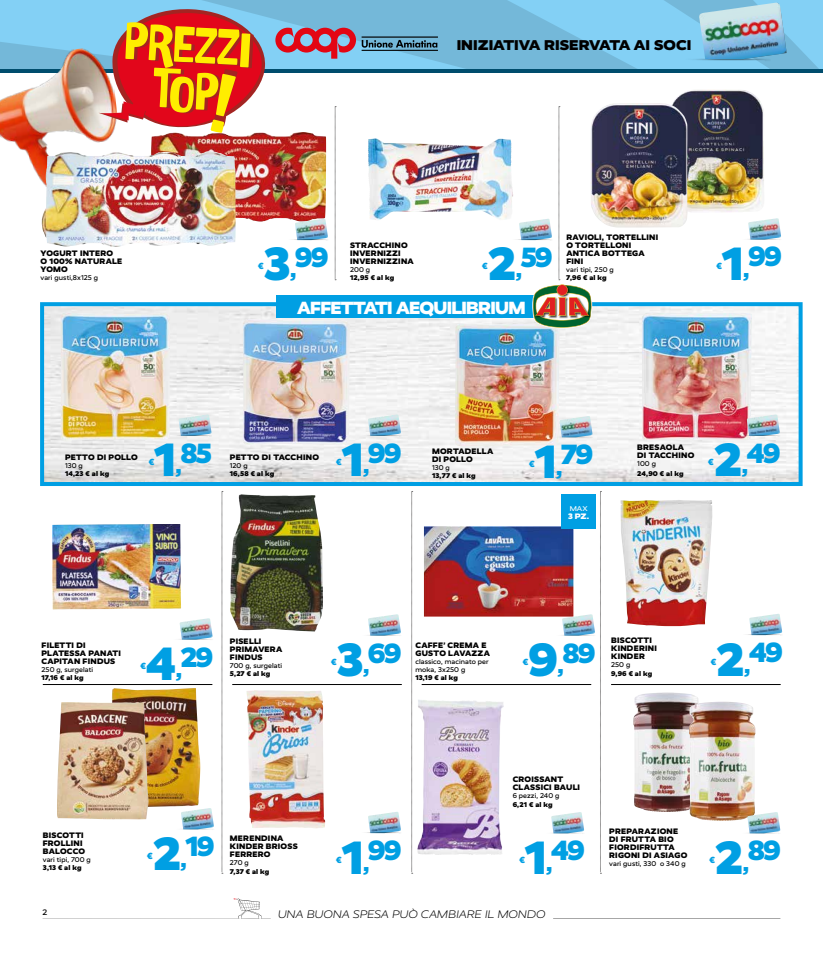
<style>
.page{position:relative;width:823px;height:964px;background:#fff}
.page>*{position:absolute;margin:0;border:0;box-sizing:border-box;transform-origin:0 0}
.t1{font:700 58.5px/46.8px "P22 Nudgewink Pro";color:#ffed00;text-align:center}
.t2{font:900 28px "Realist Wide";letter-spacing:-.07em;color:#009fe3;scale:.95 1}
.t3{font:900 17.8px "Realist Wide";letter-spacing:-.045em;color:#fff;scale:.95 1}
.t4{font:900 14.3px "Realist Wide";color:#000}
.t5{font:italic 300 11px "Realist Wide";letter-spacing:.005em;color:#000}
.t6{font:900 9px "Realist Wide";color:#009fe3;scale:.95 1}
.t7{font:900 8px/8px "Realist Wide";letter-spacing:.03em;color:#000;scale:.95 1}
.t8{font:900 8px "Realist Wide";color:#fff}
.t9{font:500 8px "Realist Wide";color:#000}
.t10{font:500 7px/8px "Realist Wide";letter-spacing:.01em;color:#000;scale:.95 1}
.t11{font:900 7px "Realist Wide";letter-spacing:.02em;color:#000;scale:.95 1}
.t12{font:500 7px "Realist Wide";color:#fff}
.s1{font-size:47px}
</style>
<div class="page">
<svg style="left:0;top:0;width:822px;height:68px;background:#7ec9ed"></svg>
<svg style="left:822px;top:0;width:1px;height:68px"></svg>
<svg style="left:553px;top:918px;width:227px;height:1px"></svg>
<svg style="left:233px;top:898px;width:29px;height:20px"></svg>
<img style="left:684px;top:58px;width:86px;height:5px">
<img style="left:698px;top:3px;width:87px;height:56px">
<hr style="left:43px;top:684px;width:169px;height:1px;background:#000">
<hr style="left:232px;top:684px;width:169px;height:1px;background:#000">
<hr style="left:421px;top:684px;width:170px;height:1px;background:#000">
<hr style="left:610px;top:684px;width:170px;height:1px;background:#000">
<img style="left:45px;top:307px;width:752px;height:174px">
<div style="left:40px;top:302px;width:762px;height:184px;border:4px solid #009fe3"></div>
<svg style="left:411px;top:491px;width:1px;height:383px"></svg>
<svg style="left:221px;top:491px;width:2px;height:383px"></svg>
<svg style="left:600px;top:491px;width:1px;height:383px"></svg>
<img style="left:60px;top:328px;width:110px;height:113px">
<img style="left:178px;top:414px;width:33px;height:21px">
<img style="left:172px;top:435px;width:40px;height:2px">
<img style="left:242px;top:328px;width:108px;height:116px">
<img style="left:368px;top:414px;width:32px;height:21px">
<img style="left:361px;top:435px;width:40px;height:2px">
<img style="left:641px;top:313px;width:110px;height:129px">
<img style="left:746px;top:414px;width:33px;height:21px">
<img style="left:739px;top:435px;width:41px;height:2px">
<img style="left:673px;top:90px;width:91px;height:123px">
<img style="left:640px;top:103px;width:47px;height:125px">
<img style="left:748px;top:218px;width:32px;height:20px">
<img style="left:748px;top:238px;width:32px;height:2px">
<img style="left:52px;top:524px;width:129px;height:85px">
<img style="left:179px;top:618px;width:33px;height:20px">
<img style="left:179px;top:638px;width:33px;height:2px">
<img style="left:230px;top:494px;width:93px;height:137px">
<img style="left:368px;top:614px;width:32px;height:20px">
<img style="left:368px;top:634px;width:32px;height:2px">
<img style="left:423px;top:526px;width:150px;height:90px">
<img style="left:561px;top:614px;width:33px;height:20px">
<img style="left:562px;top:634px;width:32px;height:2px">
<div style="left:561px;top:495px;width:34px;height:34px;background:#009fe3"></div>
<img style="left:620px;top:500px;width:91px;height:126px">
<img style="left:749px;top:614px;width:32px;height:20px">
<img style="left:747px;top:634px;width:35px;height:2px">
<img style="left:112px;top:688px;width:88px;height:119px">
<img style="left:57px;top:702px;width:91px;height:117px">
<img style="left:181px;top:808px;width:33px;height:20px">
<img style="left:182px;top:828px;width:31px;height:2px">
<img style="left:417px;top:700px;width:41px;height:155px">
<img style="left:551px;top:812px;width:32px;height:20px">
<img style="left:553px;top:832px;width:30px;height:2px">
<img style="left:633px;top:692px;width:66px;height:120px">
<img style="left:688px;top:702px;width:67px;height:119px">
<img style="left:747px;top:812px;width:32px;height:20px">
<img style="left:749px;top:832px;width:30px;height:2px">
<img style="left:454px;top:328px;width:105px;height:118px">
<img style="left:559px;top:416px;width:33px;height:20px">
<img style="left:552px;top:436px;width:40px;height:2px">
<img style="left:246px;top:690px;width:79px;height:138px">
<img style="left:368px;top:812px;width:32px;height:20px">
<img style="left:366px;top:832px;width:35px;height:2px">
<img style="left:0;top:5px;width:640px;height:323px">
<h1 class="t1" style="left:126px;top:20px;width:128px;rotate:3deg">PREZZI<br>TOP</h1>
<h3 class="t4" style="left:456px;top:36px;width:236px">INIZIATIVA RISERVATA AI SOCI</h3>
<p class="t7" style="left:40px;top:249px;width:88px">YOGURT INTERO<br>O 100% NATURALE<br>YOMO</p>
<p class="t10" style="left:40px;top:274px;width:62px">vari gusti,8x125 g</p>
<h2 class="t2" style="left:263px;top:240px;width:70px"><span class="s1">3</span><sub>,</sub>99</h2>
<p class="t6" style="left:258px;top:261px;width:7px">€</p>
<p class="t7" style="left:350px;top:241px;width:68px">STRACCHINO<br>INVERNIZZI<br>INVERNIZZINA</p>
<p class="t10" style="left:350px;top:266px;width:23px">200 g</p>
<p class="t11" style="left:350px;top:274px;width:48px">12,95 € al kg</p>
<h2 class="t2" style="left:487px;top:240px;width:70px"><span class="s1">2</span><sub>,</sub>59</h2>
<p class="t6" style="left:482px;top:261px;width:7px">€</p>
<p class="t7" style="left:566px;top:233px;width:98px">RAVIOLI, TORTELLINI<br>O TORTELLONI<br>ANTICA BOTTEGA<br>FINI</p>
<p class="t10" style="left:566px;top:265px;width:51px">vari tipi, 250 g</p>
<p class="t11" style="left:566px;top:273px;width:44px">7,96 € al kg</p>
<h2 class="t2" style="left:721px;top:240px;width:64px"><span class="s1">1</span><sub>,</sub>99</h2>
<p class="t6" style="left:716px;top:260px;width:7px">€</p>
<h3 class="t3" style="left:297px;top:297px;width:242px">AFFETTATI AEQUILIBRIUM</h3>
<p class="t7" style="left:65px;top:453px;width:78px">PETTO DI POLLO</p>
<p class="t10" style="left:65px;top:462px;width:20px">130 g</p>
<p class="t11" style="left:65px;top:469px;width:48px">14,23 € al kg</p>
<h2 class="t2" style="left:154px;top:436px;width:62px"><span class="s1">1</span><sub>,</sub>85</h2>
<p class="t6" style="left:149px;top:457px;width:7px">€</p>
<p class="t7" style="left:230px;top:453px;width:95px">PETTO DI TACCHINO</p>
<p class="t10" style="left:230px;top:462px;width:20px">120 g</p>
<p class="t11" style="left:230px;top:469px;width:48px">16,58 € al kg</p>
<h2 class="t2" style="left:341px;top:436px;width:64px"><span class="s1">1</span><sub>,</sub>99</h2>
<p class="t6" style="left:336px;top:457px;width:7px">€</p>
<p class="t7" style="left:432px;top:447px;width:66px">MORTADELLA<br>DI POLLO</p>
<p class="t10" style="left:432px;top:463px;width:20px">130 g</p>
<p class="t11" style="left:432px;top:471px;width:47px">13,77 € al kg</p>
<h2 class="t2" style="left:534px;top:438px;width:63px"><span class="s1">1</span><sub>,</sub>79</h2>
<p class="t6" style="left:529px;top:458px;width:7px">€</p>
<p class="t12" style="left:569px;top:504px;width:19px">MAX</p>
<p class="t8" style="left:567px;top:511px;width:23px">3 PZ.</p>
<h2 class="t2" style="left:713px;top:436px;width:72px"><span class="s1">2</span><sub>,</sub>49</h2>
<p class="t7" style="left:637px;top:444px;width:62px">BRESAOLA<br>DI TACCHINO</p>
<p class="t10" style="left:636px;top:460px;width:21px">100 g</p>
<p class="t6" style="left:707px;top:457px;width:7px">€</p>
<p class="t11" style="left:636px;top:469px;width:50px">24,90 € al kg</p>
<p class="t7" style="left:41px;top:641px;width:85px">FILETTI DI<br>PLATESSA PANATI<br>CAPITAN FINDUS</p>
<p class="t10" style="left:41px;top:665px;width:56px">250 g, surgelati</p>
<p class="t11" style="left:41px;top:673px;width:46px">17,16 € al kg</p>
<h2 class="t2" style="left:146px;top:640px;width:72px"><span class="s1">4</span><sub>,</sub>29</h2>
<p class="t6" style="left:140px;top:660px;width:7px">€</p>
<p class="t7" style="left:230px;top:637px;width:57px">PISELLI<br>PRIMAVERA<br>FINDUS</p>
<p class="t10" style="left:230px;top:661px;width:56px">700 g, surgelati</p>
<p class="t11" style="left:230px;top:669px;width:44px">5,27 € al kg</p>
<h2 class="t2" style="left:336px;top:636px;width:70px"><span class="s1">3</span><sub>,</sub>69</h2>
<p class="t6" style="left:331px;top:656px;width:7px">€</p>
<p class="t7" style="left:415px;top:641px;width:80px">CAFFE’ CREMA E<br>GUSTO LAVAZZA</p>
<p class="t10" style="left:415px;top:657px;width:79px">classico, macinato per moka, 3x250 g</p>
<p class="t6" style="left:522px;top:656px;width:7px">€</p>
<h2 class="t2" style="left:528px;top:636px;width:72px"><span class="s1">9</span><sub>,</sub>89</h2>
<p class="t11" style="left:415px;top:673px;width:46px">13,19 € al kg</p>
<p class="t7" style="left:610px;top:636px;width:50px">BISCOTTI<br>KINDERINI<br>KINDER</p>
<p class="t10" style="left:610px;top:661px;width:22px">250 g</p>
<p class="t11" style="left:610px;top:669px;width:45px">9,96 € al kg</p>
<h2 class="t2" style="left:715px;top:635px;width:72px"><span class="s1">2</span><sub>,</sub>49</h2>
<p class="t6" style="left:710px;top:656px;width:7px">€</p>
<p class="t7" style="left:43px;top:831px;width:46px">BISCOTTI<br>FROLLINI<br>BALOCCO</p>
<p class="t10" style="left:43px;top:855px;width:52px">vari tipi, 700 g</p>
<p class="t11" style="left:43px;top:863px;width:42px">3,13 € al kg</p>
<h2 class="t2" style="left:153px;top:829px;width:67px"><span class="s1">2</span><sub>,</sub>19</h2>
<p class="t6" style="left:147px;top:850px;width:7px">€</p>
<p class="t7" style="left:230px;top:834px;width:73px">MERENDINA<br>KINDER BRIOSS<br>FERRERO</p>
<p class="t10" style="left:230px;top:859px;width:21px">270 g</p>
<p class="t11" style="left:230px;top:867px;width:43px">7,37 € al kg</p>
<h2 class="t2" style="left:341px;top:833px;width:64px"><span class="s1">1</span><sub>,</sub>99</h2>
<p class="t6" style="left:336px;top:854px;width:7px">€</p>
<p class="t7" style="left:512px;top:775px;width:72px">CROISSANT<br>CLASSICI BAULI</p>
<p class="t10" style="left:512px;top:792px;width:51px">6 pezzi, 240 g</p>
<p class="t11" style="left:512px;top:800px;width:44px">6,21 € al kg</p>
<h2 class="t2" style="left:524px;top:833px;width:64px"><span class="s1">1</span><sub>,</sub>49</h2>
<p class="t6" style="left:519px;top:854px;width:7px">€</p>
<p class="t9" style="left:43px;top:907px;width:6px">2</p>
<h3 class="t5" style="left:277px;top:908px;width:269px">UNA BUONA SPESA PUÒ CAMBIARE IL MONDO</h3>
<p class="t7" style="left:609px;top:827px;width:84px">PREPARAZIONE<br>DI FRUTTA BIO<br>FIORDIFRUTTA<br>RIGONI DI ASIAGO</p>
<p class="t10" style="left:609px;top:859px;width:82px">vari gusti, 330 o 340 g</p>
<h2 class="t2" style="left:714px;top:833px;width:71px"><span class="s1">2</span><sub>,</sub>89</h2>
<p class="t6" style="left:709px;top:854px;width:7px">€</p>
</div>
